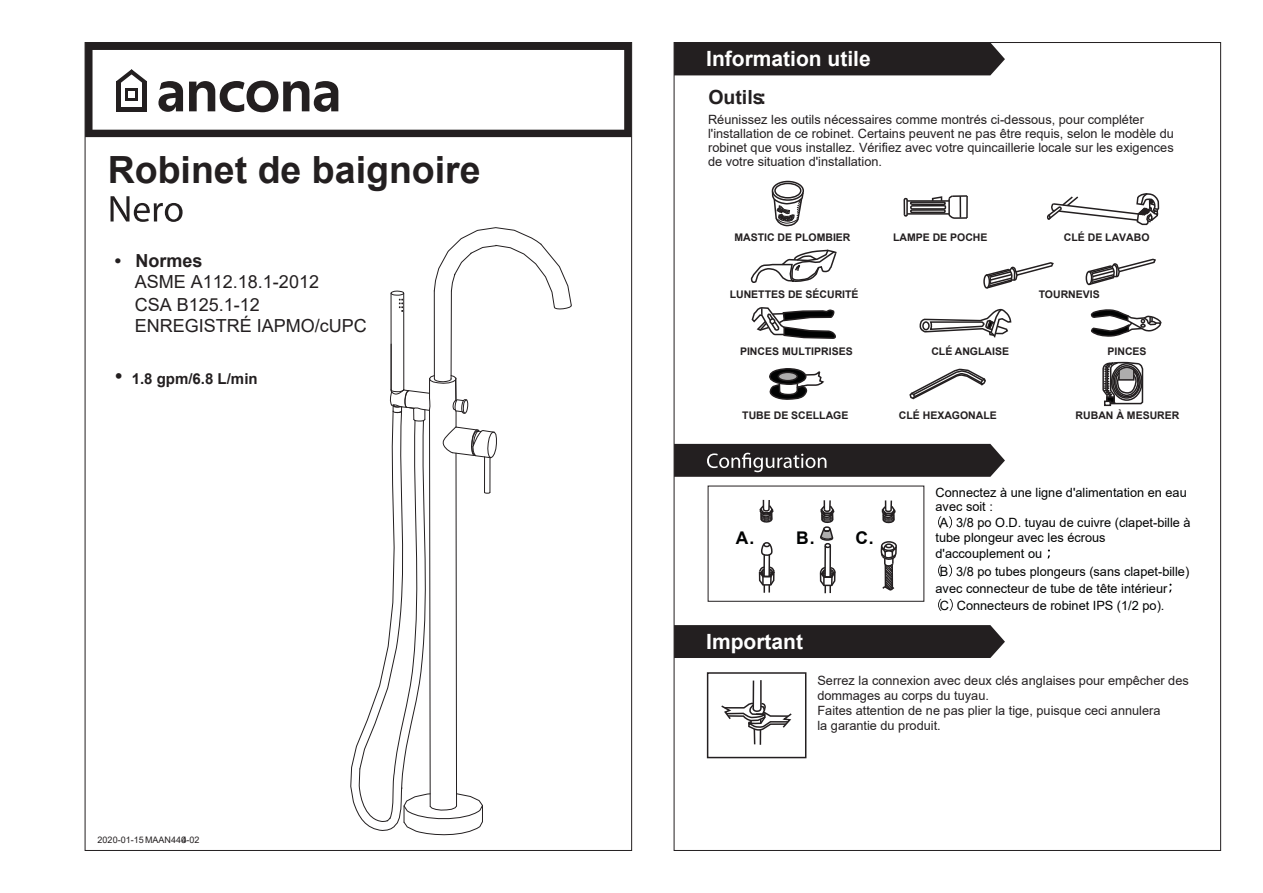
<style>
.page{position:relative;width:1263px;height:893px;background:#fff}
.page>*{position:absolute;margin:0;border:0;box-sizing:border-box;transform-origin:0 0}
.t1{font:700 37.5px "Arial";color:#231f20}
.t2{font:700 21px "Arial";color:#fff}
.t3{font:700 19.5px "Arial";color:#231f20}
.t4{font:18px/21.8px "Arial";color:#231f20}
.t5{font:700 18px "Arial";color:#231f20}
.t6{font:700 17.4px "Arial";color:#010202}
.t7{font:700 15px "Arial";color:#231f20}
.t8{font:12.75px/14.2px "Arial";color:#231f20}
.t9{font:12.75px/14.2px "Arial";color:#010202}
.t10{font:700 10.5px "Arial";color:#231f20}
.t11{font:9px "Arial";color:#231f20}
.s1{font-weight:400;font-size:22.5px}
</style>
<div class="page">
<svg style="left:85px;top:43px;width:547px;height:94px"></svg>
<div style="left:881px;top:541px;width:16px;height:10px;border:2px solid #231f20;border-radius:50%"></div>
<svg style="left:880px;top:543px;width:17px;height:48px"></svg>
<svg style="left:881px;top:500px;width:15px;height:24px"></svg>
<hr style="left:824px;top:546px;width:2px;height:30px;background:#231f20">
<hr style="left:829px;top:546px;width:2px;height:30px;background:#231f20">
<svg style="left:820px;top:500px;width:15px;height:48px"></svg>
<svg style="left:819px;top:566px;width:17px;height:27px"></svg>
<svg style="left:759px;top:499px;width:15px;height:24px"></svg>
<hr style="left:763px;top:555px;width:2px;height:21px;background:#231f20">
<hr style="left:768px;top:555px;width:2px;height:21px;background:#231f20">
<svg style="left:761px;top:542px;width:12px;height:13px"></svg>
<svg style="left:758px;top:565px;width:17px;height:28px"></svg>
<svg style="left:674px;top:444px;width:331px;height:33px;background:#332f30"></svg>
<div style="left:674px;top:43px;width:331px;height:32px;background:#231f20"></div>
<svg style="left:721px;top:680px;width:71px;height:65px"></svg>
<div style="left:707px;top:672px;width:99px;height:86px;border:2px solid #231f20"></div>
<div style="left:674px;top:625px;width:331px;height:33px;background:#231f20"></div>
<svg style="left:903px;top:195px;width:65px;height:24px"></svg>
<svg style="left:1046px;top:193px;width:114px;height:33px"></svg>
<svg style="left:751px;top:249px;width:86px;height:34px"></svg>
<svg style="left:1090px;top:309px;width:72px;height:28px"></svg>
<svg style="left:751px;top:307px;width:85px;height:32px"></svg>
<svg style="left:919px;top:308px;width:93px;height:30px"></svg>
<div style="left:922px;top:321px;width:8px;height:9px;border:2px solid #231f20;border-radius:50%"></div>
<div style="left:772px;top:181px;width:32px;height:20px;border:2px solid #231f20;border-radius:50%"></div>
<div style="left:774px;top:183px;width:27px;height:16px;border:2px solid #231f20;border-radius:50%"></div>
<svg style="left:771px;top:190px;width:33px;height:37px"></svg>
<div style="left:983px;top:274px;width:7px;height:15px;border:2px solid #231f20;border-radius:50%"></div>
<svg style="left:984px;top:262px;width:70px;height:27px"></svg>
<div style="left:1085px;top:271px;width:7px;height:14px;border:2px solid #231f20;border-radius:50%"></div>
<svg style="left:1086px;top:258px;width:70px;height:28px"></svg>
<svg style="left:769px;top:368px;width:56px;height:32px"></svg>
<svg style="left:909px;top:368px;width:77px;height:32px"></svg>
<svg style="left:1102px;top:361px;width:42px;height:45px"></svg>
<svg style="left:111px;top:196px;width:72px;height:26px"></svg>
<svg style="left:158px;top:81px;width:25px;height:31px"></svg>
<svg style="left:189px;top:81px;width:149px;height:31px"></svg>
<hr style="left:143px;top:81px;width:4px;height:30px;background:#231f20">
<hr style="left:116px;top:81px;width:4px;height:30px;background:#231f20">
<hr style="left:116px;top:107px;width:31px;height:4px;background:#231f20">
<svg style="left:116px;top:69px;width:31px;height:31px"></svg>
<svg style="left:390px;top:290px;width:14px;height:22px"></svg>
<hr style="left:434px;top:291px;width:1px;height:88px;background:#231f20">
<hr style="left:451px;top:291px;width:1px;height:88px;background:#231f20">
<hr style="left:403px;top:293px;width:1px;height:97px;background:#231f20">
<hr style="left:391px;top:293px;width:1px;height:97px;background:#231f20">
<svg style="left:350px;top:375px;width:147px;height:461px"></svg>
<svg style="left:434px;top:227px;width:138px;height:83px"></svg>
<svg style="left:938px;top:516px;width:3px;height:12px"></svg>
<svg style="left:949px;top:516px;width:3px;height:12px"></svg>
<svg style="left:1047px;top:549px;width:3px;height:9px"></svg>
<svg style="left:938px;top:565px;width:3px;height:12px"></svg>
<svg style="left:949px;top:565px;width:3px;height:12px"></svg>
<svg style="left:1169px;top:584px;width:2px;height:9px"></svg>
<svg style="left:938px;top:599px;width:3px;height:12px"></svg>
<svg style="left:949px;top:599px;width:4px;height:12px"></svg>
<h1 class="t1" style="left:108px;top:143px;width:374px">Robinet de baignoire</h1>
<h3 class="t5" style="left:115px;top:248px;width:89px">• Normes</h3>
<h3 class="t4" style="left:135px;top:271px;width:234px">ASME A112.18.1-2012<br>CSA B125.1-12<br>ENREGISTRÉ IAPMO/cUPC</h3>
<p class="t7" style="left:115px;top:368px;width:144px"><span class="s1">•</span> 1.8 gpm/6.8 L/min</p>
<p class="t11" style="left:98px;top:833px;width:103px">2020-01-15 MAAN4404-02</p>
<h2 class="t2" style="left:706px;top:44px;width:166px">Information utile</h2>
<h3 class="t3" style="left:708px;top:84px;width:59px">Outils:</h3>
<p class="t8" style="left:708px;top:112px;width:467px">Réunissez les outils nécessaires comme montrés ci-dessous, pour compléter l'installation de ce robinet. Certains peuvent ne pas être requis, selon le modèle du robinet que vous installez. Vérifiez avec votre quincaillerie locale sur les exigences de votre situation d'installation.</p>
<p class="t10" style="left:734px;top:230px;width:118px">MASTIC DE PLOMBIER</p>
<p class="t10" style="left:893px;top:230px;width:96px">LAMPE DE POCHE</p>
<p class="t10" style="left:1064px;top:230px;width:87px">CLÉ DE LAVABO</p>
<p class="t10" style="left:730px;top:287px;width:130px">LUNETTES DE SÉCURITÉ</p>
<p class="t10" style="left:1039px;top:287px;width:63px">TOURNEVIS</p>
<p class="t10" style="left:740px;top:343px;width:114px">PINCES MULTIPRISES</p>
<p class="t10" style="left:931px;top:343px;width:79px">CLÉ ANGLAISE</p>
<p class="t10" style="left:1107px;top:343px;width:41px">PINCES</p>
<p class="t10" style="left:742px;top:408px;width:108px">TUBE DE SCELLAGE</p>
<p class="t10" style="left:899px;top:408px;width:100px">CLÉ HEXAGONALE</p>
<p class="t10" style="left:1076px;top:408px;width:105px">RUBAN À MESURER</p>
<h3 class="t6" style="left:736px;top:525px;width:20px">A.</h3>
<h3 class="t6" style="left:796px;top:525px;width:79px">B. C.</h3>
<h2 class="t2" style="left:706px;top:627px;width:98px">Important</h2>
<p class="t9" style="left:935px;top:485px;width:253px">Connectez à une ligne d'alimentation en eau avec soit :</p>
<p class="t9" style="left:935px;top:515px;width:257px;line-height:15px;text-indent:4px">A 3/8 po O.D. tuyau de cuivre (clapet-bille à tube plongeur avec les écrous</p>
<p class="t9" style="left:935px;top:547px;width:108px">d'accouplement ou</p>
<p class="t9" style="left:940px;top:564px;width:251px">B 3/8 po tubes plongeurs (sans clapet-bille)</p>
<p class="t9" style="left:935px;top:581px;width:233px">avec connecteur de tube de tête intérieur</p>
<p class="t9" style="left:940px;top:598px;width:226px">C Connecteurs de robinet IPS (1/2 po).</p>
<p class="t8" style="left:817px;top:672px;width:373px;line-height:15.3px">Serrez la connexion avec deux clés anglaises pour empêcher des dommages au corps du tuyau.<br>Faites attention de ne pas plier la tige, puisque ceci annulera<br>la garantie du produit.</p>
</div>
